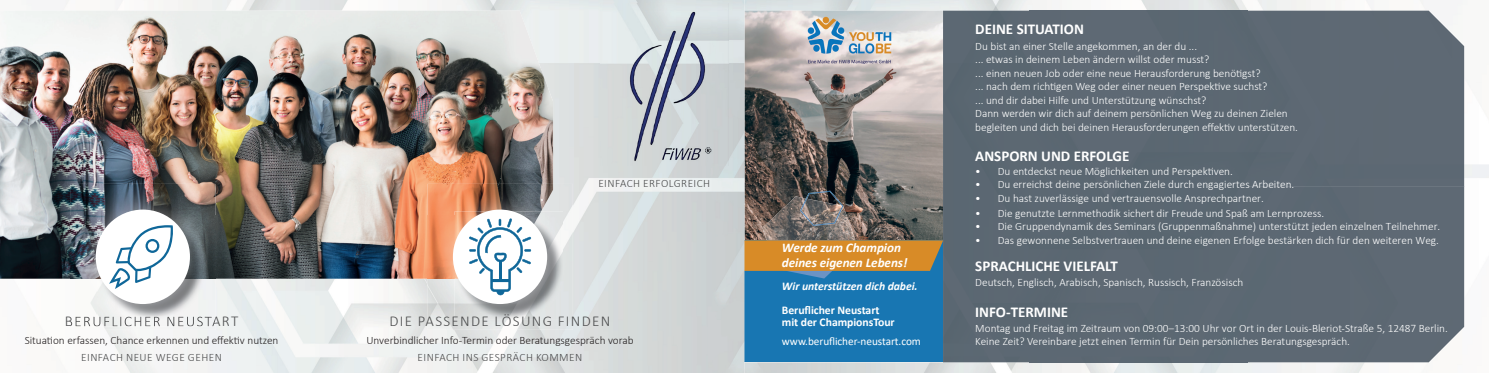
<style>
.page{position:relative;width:1489px;height:373px;background:#fff}
.page>*{position:absolute;margin:0;border:0;box-sizing:border-box;transform-origin:0 0}
.t1{font:700 15px "Calibri";color:#fff}
.t2{font:300 15px "Calibri";letter-spacing:.09em;color:#4b4c4d}
.t3{font:italic 700 13.12px/14.6px "Calibri";letter-spacing:-.005em;color:#fff}
.t4{font:700 11.75px/11.8px "Calibri";letter-spacing:-.005em;color:#fff}
.t5{font:italic 700 11.75px "Calibri";letter-spacing:-.005em;color:#fff}
.t6{font:300 11.25px/13.5px "Calibri";color:#fff}
.t7{font:300 11.25px "Calibri";color:#231f20}
.t8{font:300 11.25px "Calibri";letter-spacing:.04em;color:#4b4c4d}
.t9{font:11.25px "Calibri";letter-spacing:-.005em;color:#fff}
</style>
<div class="page">
<img style="left:0;top:0;width:1488px;height:372px">
<div style="left:943px;top:11px;width:520px;height:350px;background:#5c6873"></div>
<img style="left:744px;top:11px;width:199px;height:229px">
<img style="left:806px;top:15px;width:86px;height:49px">
<div style="left:744px;top:240px;width:199px;height:121px;background:#1876b2"></div>
<img style="left:762px;top:196px;width:93px;height:44px">
<img style="left:806px;top:190px;width:37px;height:8px">
<img style="left:800px;top:198px;width:43px;height:27px">
<svg style="left:650px;top:240px;width:293px;height:38px;background:#b99f73"></svg>
<img style="left:0;top:11px;width:553px;height:267px">
<img style="left:70px;top:278px;width:146px;height:51px">
<img style="left:70px;top:183px;width:146px;height:32px">
<img style="left:70px;top:215px;width:27px;height:63px">
<img style="left:206px;top:215px;width:10px;height:63px">
<img style="left:70px;top:316px;width:146px;height:10px">
<img style="left:97px;top:211px;width:109px;height:105px">
<img style="left:97px;top:316px;width:109px;height:3px">
<div style="left:96px;top:209px;width:94px;height:94px;background:#fff;border-radius:50%"></div>
<svg style="left:109px;top:225px;width:64px;height:63px"></svg>
<img style="left:600px;top:3px;width:128px;height:162px">
<img style="left:427px;top:183px;width:146px;height:146px">
<img style="left:427px;top:183px;width:126px;height:32px">
<img style="left:427px;top:215px;width:27px;height:63px">
<img style="left:454px;top:211px;width:109px;height:108px">
<img style="left:454px;top:211px;width:87px;height:67px">
<div style="left:453px;top:209px;width:94px;height:94px;background:#fff;border-radius:50%"></div>
<svg style="left:469px;top:218px;width:62px;height:77px"></svg>
<p class="t7" style="left:25px;top:332px;width:255px">Situation erfassen, Chance erkennen und effektiv nutzen</p>
<p class="t8" style="left:81px;top:350px;width:142px">EINFACH NEUE WEGE GEHEN</p>
<p class="t8" style="left:598px;top:176px;width:113px">EINFACH ERFOLGREICH</p>
<h1 class="t2" style="left:389px;top:311px;width:222px">DIE PASSENDE LÖSUNG FINDEN</h1>
<p class="t7" style="left:366px;top:332px;width:268px">Unverbindlicher Info-Termin oder Beratungsgespräch vorab</p>
<p class="t8" style="left:417px;top:350px;width:166px">EINFACH INS GESPRÄCH KOMMEN</p>
<p class="t3" style="left:782px;top:239px;width:127px">Werde zum Champion deines eigenen Lebens!</p>
<p class="t5" style="left:782px;top:277px;width:137px">Wir unterstützen dich dabei.</p>
<p class="t4" style="left:782px;top:303px;width:114px">Beruflicher Neustart mit der ChampionsTour</p>
<p class="t9" style="left:782px;top:332px;width:140px">www.beruflicher-neustart.com</p>
<h1 class="t1" style="left:975px;top:19px;width:110px">DEINE SITUATION</h1>
<p class="t6" style="left:975px;top:39px;width:324px">Du bist an einer Stelle angekommen, an der du ...<br>... etwas in deinem Leben ändern willst oder musst?<br>... einen neuen Job oder eine neue Herausforderung benötigst?<br>... nach dem richtigen Weg oder einer neuen Perspektive suchst?<br>... und dir dabei Hilfe und Unterstützung wünschst?<br>Dann werden wir dich auf deinem persönlichen Weg zu deinen Zielen begleiten und dich bei deinen Herausforderungen effektiv unterstützen.</p>
<h1 class="t1" style="left:975px;top:145px;width:156px">ANSPORN UND ERFOLGE</h1>
<p class="t6" style="left:975px;top:164px;width:259px">• Du entdeckst neue Möglichkeiten und Perspektiven.</p>
<p class="t6" style="left:975px;top:177px;width:320px">• Du erreichst deine persönlichen Ziele durch engagiertes Arbeiten.</p>
<p class="t6" style="left:975px;top:191px;width:290px">• Du hast zuverlässige und vertrauensvolle Ansprechpartner.</p>
<p class="t6" style="left:975px;top:206px;width:350px">• Die genutzte Lernmethodik sichert dir Freude und Spaß am Lernprozess.</p>
<p class="t6" style="left:975px;top:219px;width:466px">• Die Gruppendynamik des Seminars (Gruppenmaßnahme) unterstützt jeden einzelnen Teilnehmer.</p>
<p class="t6" style="left:975px;top:233px;width:465px">• Das gewonnene Selbstvertrauen und deine eigenen Erfolge bestärken dich für den weiteren Weg.</p>
<h1 class="t1" style="left:975px;top:255px;width:144px">SPRACHLICHE VIELFALT</h1>
<p class="t6" style="left:975px;top:275px;width:269px">Deutsch, Englisch, Arabisch, Spanisch, Russisch, Französisch</p>
<h1 class="t1" style="left:975px;top:300px;width:94px">INFO-TERMINE</h1>
<p class="t6" style="left:975px;top:320px;width:474px">Montag und Freitag im Zeitraum von 09:00–13:00 Uhr vor Ort in der Louis-Bleriot-Straße 5, 12487 Berlin.<br>Keine Zeit? Vereinbare jetzt einen Termin für Dein persönliches Beratungsgespräch.</p>
</div>
